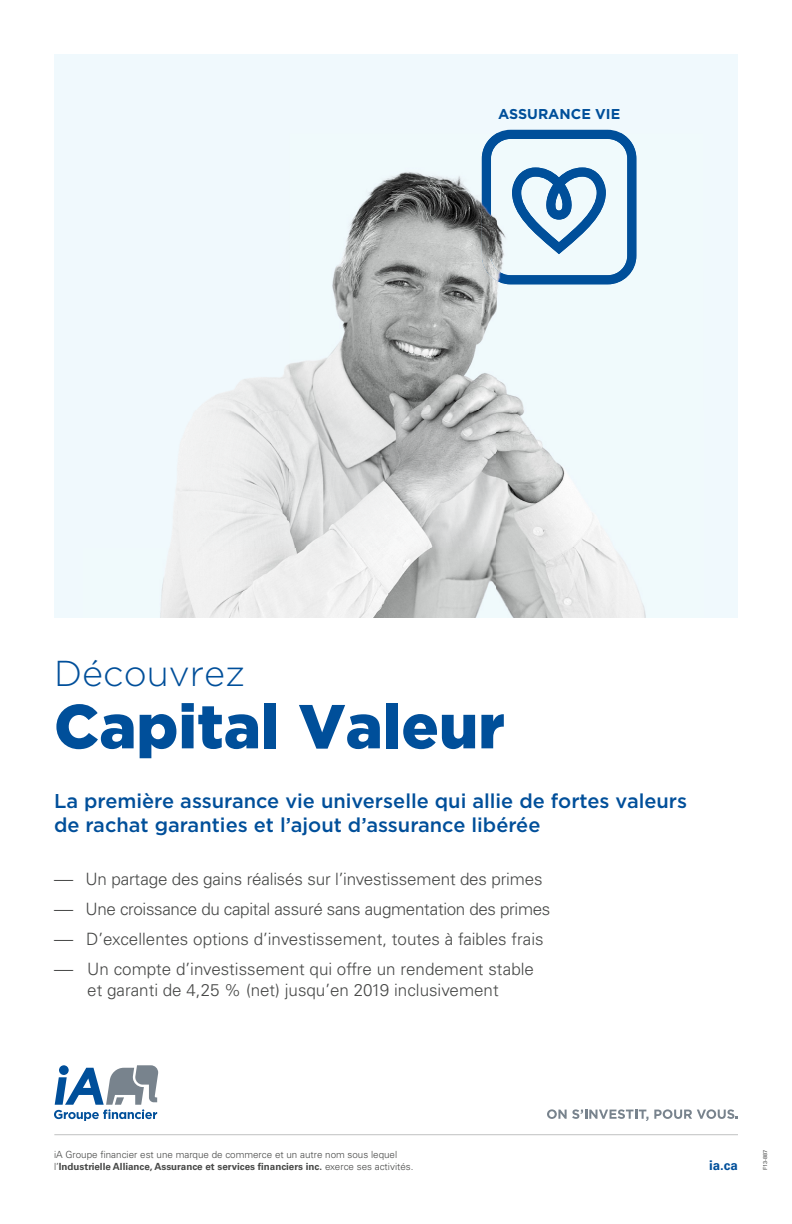
<style>
.page{position:relative;width:792px;height:1224px;background:#fff}
.page>*{position:absolute;margin:0;border:0;box-sizing:border-box;transform-origin:0 0}
.t1{font:900 62px "Gotham";color:#004f9a}
.t2{font:300 36px "Gotham";color:#004f9a}
.t3{font:500 20px/24px "Gotham";color:#004f9a}
.t4{font:300 17px/21px "Univers";color:#474847;text-align:center;scale:2.25 1}
.t5{font:300 17px "Univers";letter-spacing:-.02em;color:#474847;scale:2.25 1}
.t6{font:700 14.3px "Gotham";color:#004f9a}
.t7{font:700 13.3px "Univers";color:#004f9a}
.t8{font:300 9.8px/11.9px "Univers";color:#474847}
.t9{font:5.5px "Univers";color:#474847}
.s1{font-weight:700}
</style>
<div class="page">
<div style="left:54px;top:54px;width:684px;height:564px;background:#f0f9fd"></div>
<svg style="left:495px;top:130px;width:128px;height:4px"></svg>
<img style="left:160px;top:154px;width:486px;height:464px">
<img style="left:482px;top:134px;width:154px;height:150px">
<img style="left:512px;top:167px;width:94px;height:87px">
<svg style="left:54px;top:1065px;width:104px;height:56px"></svg>
<svg style="left:547px;top:1109px;width:191px;height:12px"></svg>
<hr style="left:54px;top:1134px;width:684px;height:1px;background:#c0c1c2">
<p class="t6" style="left:498px;top:105px;width:124px">ASSURANCE VIE</p>
<h2 class="t2" style="left:54px;top:650px;width:193px">Découvrez</h2>
<h1 class="t1" style="left:54px;top:684px;width:452px">Capital Valeur</h1>
<p class="t3" style="left:54px;top:789px;width:635px">La première assurance vie universelle qui allie de fortes valeurs de rachat garanties et l’ajout d’assurance libérée</p>
<p class="t4" style="left:54px;top:868px;width:219px">– Un partage des gains réalisés sur l’investissement des primes</p>
<p class="t5" style="left:54px;top:899px;width:222px">– Une croissance du capital assuré sans augmentation des primes</p>
<p class="t4" style="left:54px;top:928px;width:219px">– D’excellentes options d’investissement, toutes à faibles frais</p>
<p class="t4" style="left:54px;top:958px;width:215px">– Un compte d’investissement qui offre un rendement stable et garanti de 4,25 % (net) jusqu’en 2019 inclusivement</p>
<p class="t8" style="left:54px;top:1149px;width:361px">iA Groupe financier est une marque de commerce et un autre nom sous lequel l’<span class="s1">Industrielle Alliance, Assurance et services financiers inc.</span> exerce ses activités.</p>
<p class="t7" style="left:709px;top:1158px;width:30px">ia.ca</p>
<p class="t9" style="left:762px;top:1170px;width:22px;rotate:-90deg">F13-887</p>
</div>
